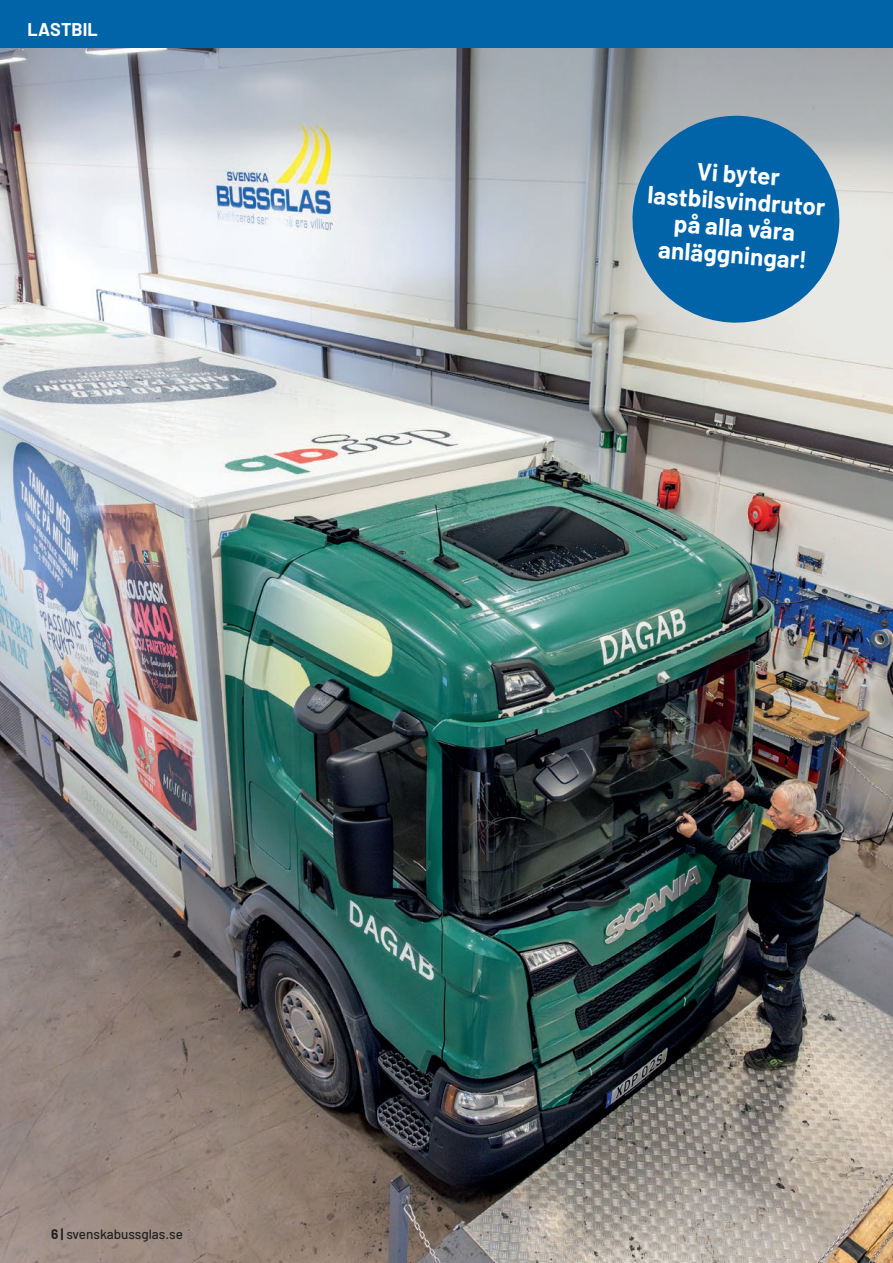
<style>
.page{position:relative;width:893px;height:1263px;background:#fff}
.page>*{position:absolute;margin:0;border:0;box-sizing:border-box;transform-origin:0 0}
.t1{font:700 24px/27px "Barlow";color:#fff;text-align:center}
.t2{font:700 18px "Barlow";color:#fff}
.t3{font:500 13.5px "Barlow";color:#231f20}
.s1{font-weight:700}
</style>
<div class="page">
<div style="left:0;top:0;width:893px;height:50px;background:#0164a9"></div>
<img style="left:0;top:49px;width:893px;height:1214px">
<svg style="left:629px;top:112px;width:214px;height:214px;fill:#0164a9"></svg>
<p class="t2" style="left:28px;top:16px;width:72px">LASTBIL</p>
<p class="t3" style="left:51px;top:1224px;width:134px"><span class="s1">6 |</span> svenskabussglas.se</p>
<p class="t1" style="left:651px;top:152px;width:180px;rotate:4deg">Vi byter lastbilsvindrutor på alla våra anläggningar!</p>
</div>
